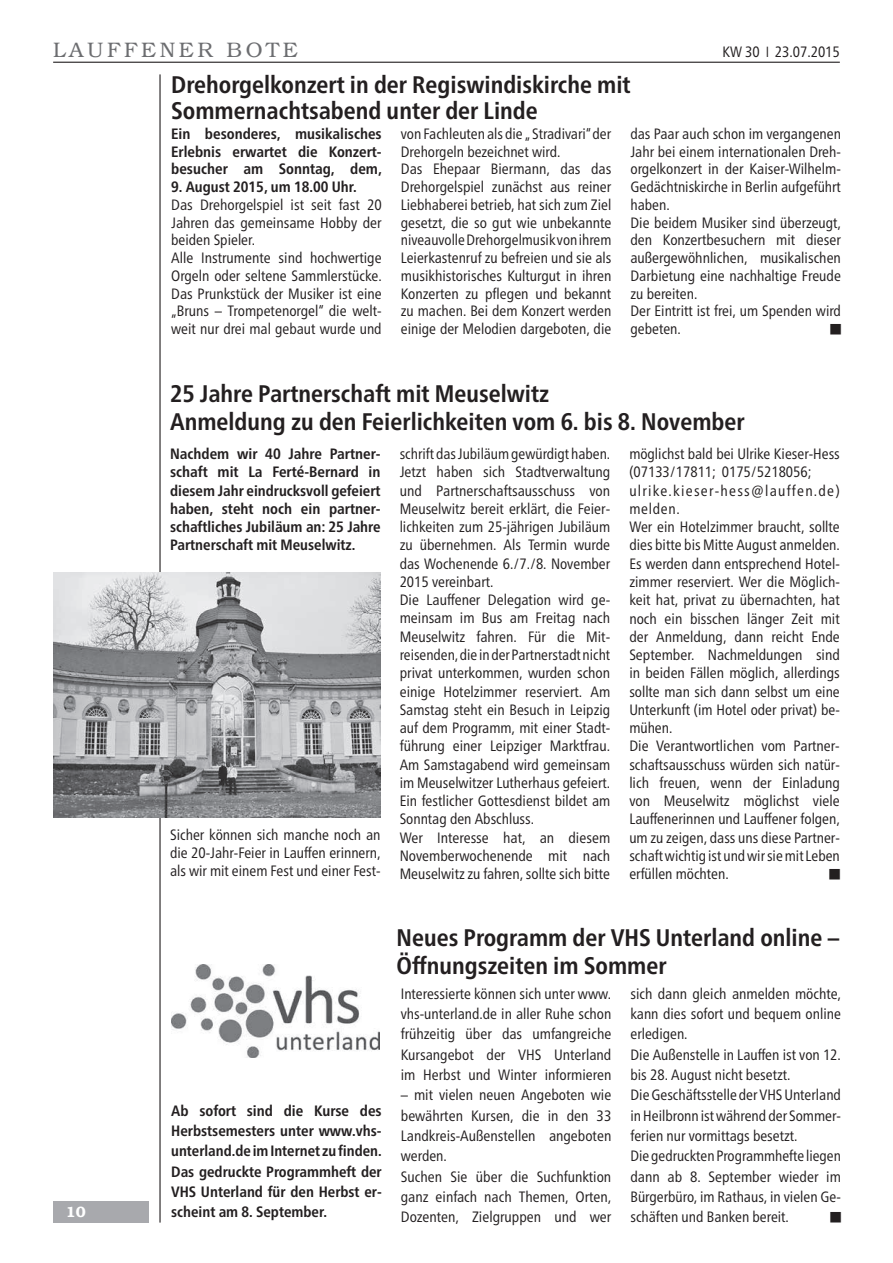
<style>
.page{position:relative;width:893px;height:1263px;background:#fff}
.page>*{position:absolute;margin:0;border:0;box-sizing:border-box;transform-origin:0 0}
.t1{font:700 condensed 24px/26px "Frutiger Neue LTW1 G";color:#231f20}
.t2{font:300 21px "Bookman LT";letter-spacing:.17em;color:#6c6d70}
.t3{font:condensed 15px/18.3px "Frutiger Neue LTW1 G";color:#231f20}
.t4{font:700 condensed 15px/18.3px "Frutiger Neue LTW1 G";color:#231f20;text-align:justify}
.t5{font:600 15px "Bookman LT";color:#fff}
.t6{font:10.5px "European Pi One";color:#231f20}
</style>
<div class="page">
<hr style="left:53px;top:62px;width:787px;height:1px;background:#231f20">
<hr style="left:159px;top:74px;width:2px;height:1148px;background:#231f20">
<div style="left:53px;top:1201px;width:96px;height:21px;background:#a8a9ad"></div>
<img style="left:53px;top:572px;width:328px;height:245px">
<img style="left:172px;top:964px;width:208px;height:93px">
<h2 class="t2" style="left:53px;top:38px;width:246px">LAUFFENER BOTE</h2>
<p class="t3" style="left:722px;top:42px;width:119px">KW 30 23.07.2015</p>
<h1 class="t1" style="left:171px;top:69px;width:461px">Drehorgelkonzert in der Regiswindiskirche mit<br>Sommernachtsabend unter der Linde</h1>
<p class="t4" style="left:171px;top:123px;width:212px;line-height:17.7px">Ein besonderes, musikalisches Erlebnis erwartet die Konzert&shy;besucher am Sonntag, dem,</p>
<p class="t4" style="left:171px;top:176px;width:187px">9. August 2015, um 18.00 Uhr.</p>
<p class="t3" style="left:171px;top:195px;width:212px;line-height:17.7px">Das Drehorgelspiel ist seit fast 20<br>Jahren das gemeinsame Hobby der beiden Spieler.<br>Alle Instrumente sind hochwertige<br>Orgeln oder seltene Sammlerstücke.<br>Das Prunkstück der Musiker ist eine „Bruns – Trompetenorgel“ die welt&shy;weit nur drei mal gebaut wurde und</p>
<p class="t3" style="left:401px;top:124px;width:212px;line-height:17.7px">von Fachleuten als die „ Stradivari“ der Drehorgeln bezeichnet wird.<br>Das Ehepaar Biermann, das das Drehorgelspiel zunächst aus reiner Liebhaberei betrieb, hat sich zum Ziel gesetzt, die so gut wie unbekannte niveauvolle Drehorgelmusik von ihrem Leierkastenruf zu befreien und sie als musikhistorisches Kulturgut in ihren Konzerten zu pflegen und bekannt zu machen. Bei dem Konzert werden einige der Melodien dargeboten, die</p>
<p class="t3" style="left:630px;top:124px;width:212px;line-height:17.7px">das Paar auch schon im vergangenen<br>Jahr bei einem internationalen Dreh&shy;orgelkonzert in der Kaiser-Wilhelm-<br>Gedächtniskirche in Berlin aufgeführt haben.<br>Die beidem Musiker sind überzeugt, den Konzertbesuchern mit dieser außergewöhnlichen, musikalischen<br>Darbietung eine nachhaltige Freude zu bereiten.<br>Der Eintritt ist frei, um Spenden wird gebeten.</p>
<p class="t6" style="left:830px;top:323px;width:12px">W</p>
<h1 class="t1" style="left:170px;top:377px;width:576px;line-height:28.7px">25 Jahre Partnerschaft mit Meuselwitz<br>Anmeldung zu den Feierlichkeiten vom 6. bis 8. November</h1>
<p class="t4" style="left:170px;top:443px;width:212px">Nachdem wir 40 Jahre Partner&shy;schaft mit La Ferté-Bernard in diesem Jahr eindrucksvoll gefeiert haben, steht noch ein partner&shy;schaftliches Jubiläum an: 25 Jahre Partnerschaft mit Meuselwitz.</p>
<p class="t3" style="left:400px;top:443px;width:212px">schrift das Jubiläum gewürdigt haben.<br>Jetzt haben sich Stadtverwaltung und Partnerschaftsausschuss von Meuselwitz bereit erklärt, die Feier&shy;lichkeiten zum 25-jährigen Jubiläum zu übernehmen. Als Termin wurde das Wochenende 6./7./8. November 2015 vereinbart.<br>Die Lauffener Delegation wird ge&shy;meinsam im Bus am Freitag nach Meuselwitz fahren. Für die Mit&shy;reisenden, die in der Partnerstadt nicht privat unterkommen, wurden schon einige Hotelzimmer reserviert. Am Samstag steht ein Besuch in Leipzig auf dem Programm, mit einer Stadt&shy;führung einer Leipziger Marktfrau.<br>Am Samstagabend wird gemeinsam im Meuselwitzer Lutherhaus gefeiert.<br>Ein festlicher Gottesdienst bildet am Sonntag den Abschluss.<br>Wer Interesse hat, an diesem Novemberwochenende mit nach Meuselwitz zu fahren, sollte sich bitte</p>
<p class="t3" style="left:629px;top:443px;width:212px">möglichst bald bei Ulrike Kieser-Hess (07133/17811; 0175/5218056; ulrike.kieser-hess@lauffen.de) melden.<br>Wer ein Hotelzimmer braucht, sollte dies bitte bis Mitte August anmelden.<br>Es werden dann entsprechend Hotel&shy;zimmer reserviert. Wer die Möglich&shy;keit hat, privat zu übernachten, hat noch ein bisschen länger Zeit mit der Anmeldung, dann reicht Ende<br>September. Nachmeldungen sind in beiden Fällen möglich, allerdings sollte man sich dann selbst um eine<br>Unterkunft (im Hotel oder privat) be&shy;mühen.<br>Die Verantwortlichen vom Partner&shy;schaftsausschuss würden sich natür&shy;lich freuen, wenn der Einladung von Meuselwitz möglichst viele<br>Lauffenerinnen und Lauffener folgen, um zu zeigen, dass uns diese Partner&shy;schaft wichtig ist und wir sie mit Leben erfüllen möchten.</p>
<p class="t3" style="left:170px;top:824px;width:212px;text-align:justify">Sicher können sich manche noch an die 20-Jahr-Feier in Lauffen erinnern, als wir mit einem Fest und einer Fest-</p>
<p class="t6" style="left:829px;top:868px;width:12px">W</p>
<p class="t5" style="left:66px;top:1203px;width:21px">10</p>
<p class="t4" style="left:171px;top:1099px;width:212px;line-height:20.2px">Ab sofort sind die Kurse des Herbstsemesters unter www.vhs&shy;unterland.de im Internet zu finden.<br>Das gedruckte Programmheft der VHS Unterland für den Herbst er&shy;scheint am 8. September.</p>
<h1 class="t1" style="left:397px;top:921px;width:444px;line-height:28.5px">Neues Programm der VHS Unterland online –<br>Öffnungszeiten im Sommer</h1>
<p class="t3" style="left:401px;top:982px;width:212px;line-height:20.2px;text-align:justify">Interessierte können sich unter www. vhs-unterland.de in aller Ruhe schon frühzeitig über das umfangreiche Kursangebot der VHS Unterland im Herbst und Winter informieren</p>
<p class="t3" style="left:401px;top:1084px;width:212px;line-height:20.2px">– mit vielen neuen Angeboten wie bewährten Kursen, die in den 33<br>Landkreis-Außenstellen angeboten werden.<br>Suchen Sie über die Suchfunktion ganz einfach nach Themen, Orten,<br>Dozenten, Zielgruppen und wer</p>
<p class="t3" style="left:630px;top:982px;width:212px;line-height:20.2px">sich dann gleich anmelden möchte, kann dies sofort und bequem online erledigen.<br>Die Außenstelle in Lauffen ist von 12. bis 28. August nicht besetzt.<br>Die Geschäftsstelle der VHS Unterland in Heilbronn ist während der Sommer&shy;ferien nur vormittags besetzt.<br>Die gedruckten Programmhefte liegen dann ab 8. September wieder im<br>Bürgerbüro, im Rathaus, in vielen Ge&shy;schäften und Banken bereit.</p>
<p class="t6" style="left:830px;top:1211px;width:12px">W</p>
</div>
